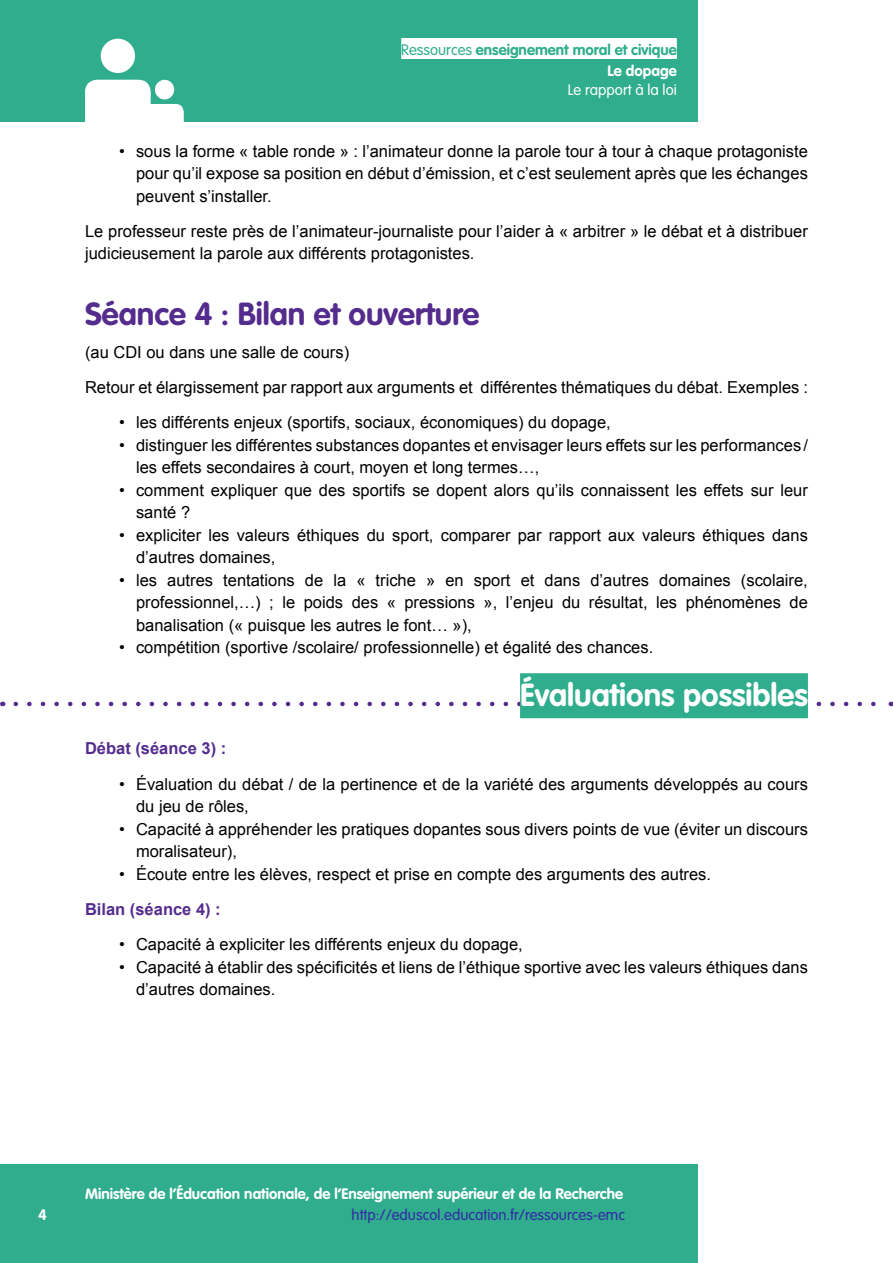
<style>
.page{position:relative;width:893px;height:1263px;background:#fff}
.page>*{position:absolute;margin:0;border:0;box-sizing:border-box;transform-origin:0 0}
.Titre_2{font:700 31.5px "VAG Rounded Std";color:#542c8d}
.Titre_1{font:700 31.5px "VAG Rounded Std";color:#fff}
.t1{font:16.5px/22.5px "Arial";color:#000}
.t2{font:700 16.5px "Arial";color:#542c8d}
.t3{font:700 15px "VAG Rounded Std";color:#fff}
.t4{font:700 15px/21px "VAG Rounded Std";color:#2fad8d;text-align:right}
.t5{font:300 15px "VAG Rounded Std";color:#3229a7}
.t6{font:300 15px "VAG Rounded Std";color:#fff}
.s1{font-weight:300}
.s2{color:#fff}
</style>
<div class="page">
<div style="left:0;top:0;width:697px;height:122px;background:#2fad8d"></div>
<div style="left:155px;top:80px;width:19px;height:19px;background:#fff;border-radius:50%"></div>
<div style="left:85px;top:80px;width:66px;height:86px;background:#fff;border-radius:12px"></div>
<div style="left:134px;top:104px;width:50px;height:62px;background:#fff;border-radius:8px"></div>
<div style="left:101px;top:39px;width:34px;height:34px;background:#fff;border-radius:50%"></div>
<div style="left:401px;top:38px;width:276px;height:21px;background:#fff"></div>
<div style="left:0;top:1164px;width:697px;height:99px;background:#2fad8d"></div>
<svg style="left:16px;top:702px;width:860px;height:4px"></svg>
<div style="left:520px;top:673px;width:288px;height:45px;background:#2fad8d"></div>
<p class="t4" style="left:401px;top:39px;width:277px"><span class="s1">Ressources</span> enseignement moral et civique<br><span class="s2">Le dopage</span></p>
<p class="t6" style="left:568px;top:81px;width:111px">Le rapport à la loi</p>
<p class="t1" style="left:136px;top:140px;width:673px;text-align:justify;text-indent:-17px">• sous la forme « table ronde » : l’animateur donne la parole tour à tour à chaque protagoniste pour qu’il expose sa position en début d’émission, et c’est seulement après que les échanges peuvent s’installer.</p>
<p class="t1" style="left:85px;top:220px;width:724px">Le professeur reste près de l’animateur-journaliste pour l’aider à « arbitrer » le débat et à distribuer judicieusement la parole aux différents protagonistes.</p>
<h2 class="Titre_2" style="left:85px;top:295px;width:396px">Séance 4 : Bilan et ouverture</h2>
<p class="t1" style="left:85px;top:341px;width:266px">(au CDI ou dans une salle de cours)</p>
<p class="t1" style="left:85px;top:376px;width:724px">Retour et élargissement par rapport aux arguments et différentes thématiques du débat. Exemples :</p>
<p class="t1" style="left:119px;top:412px;width:493px">• les différents enjeux (sportifs, sociaux, économiques) du dopage,</p>
<p class="t1" style="left:136px;top:434px;width:673px;text-indent:-17px">• distinguer les différentes substances dopantes et envisager leurs effets sur les performances / les effets secondaires à court, moyen et long termes…,</p>
<p class="t1" style="left:136px;top:479px;width:673px;text-indent:-17px">• comment expliquer que des sportifs se dopent alors qu’ils connaissent les effets sur leur santé ?</p>
<p class="t1" style="left:136px;top:524px;width:673px;text-indent:-17px">• expliciter les valeurs éthiques du sport, comparer par rapport aux valeurs éthiques dans d’autres domaines,</p>
<p class="t1" style="left:136px;top:569px;width:673px;text-align:justify;text-indent:-17px">• les autres tentations de la « triche » en sport et dans d’autres domaines (scolaire, professionnel,…) ; le poids des « pressions », l’enjeu du résultat, les phénomènes de banalisation (« puisque les autres le font… »),</p>
<p class="t1" style="left:119px;top:637px;width:536px">• compétition (sportive /scolaire/ professionnelle) et égalité des chances.</p>
<h1 class="Titre_1" style="left:520px;top:677px;width:289px">Évaluations possibles</h1>
<p class="t2" style="left:85px;top:737px;width:143px">Débat (séance 3) :</p>
<p class="t1" style="left:136px;top:773px;width:673px;text-indent:-17px">• Évaluation du débat / de la pertinence et de la variété des arguments développés au cours du jeu de rôles,</p>
<p class="t1" style="left:136px;top:818px;width:673px;text-indent:-17px">• Capacité à appréhender les pratiques dopantes sous divers points de vue (éviter un discours moralisateur),</p>
<p class="t1" style="left:119px;top:863px;width:594px">• Écoute entre les élèves, respect et prise en compte des arguments des autres.</p>
<p class="t2" style="left:85px;top:898px;width:137px">Bilan (séance 4) :</p>
<p class="t1" style="left:119px;top:933px;width:405px">• Capacité à expliciter les différents enjeux du dopage,</p>
<p class="t1" style="left:136px;top:956px;width:673px;text-indent:-17px">• Capacité à établir des spécificités et liens de l’éthique sportive avec les valeurs éthiques dans d’autres domaines.</p>
<p class="t3" style="left:85px;top:1185px;width:540px">Ministère de l’Éducation nationale, de l’Enseignement supérieur et de la Recherche</p>
<p class="t3" style="left:38px;top:1206px;width:10px">4</p>
<p class="t5" style="left:352px;top:1206px;width:275px">http://eduscol.education.fr/ressources-emc</p>
</div>
